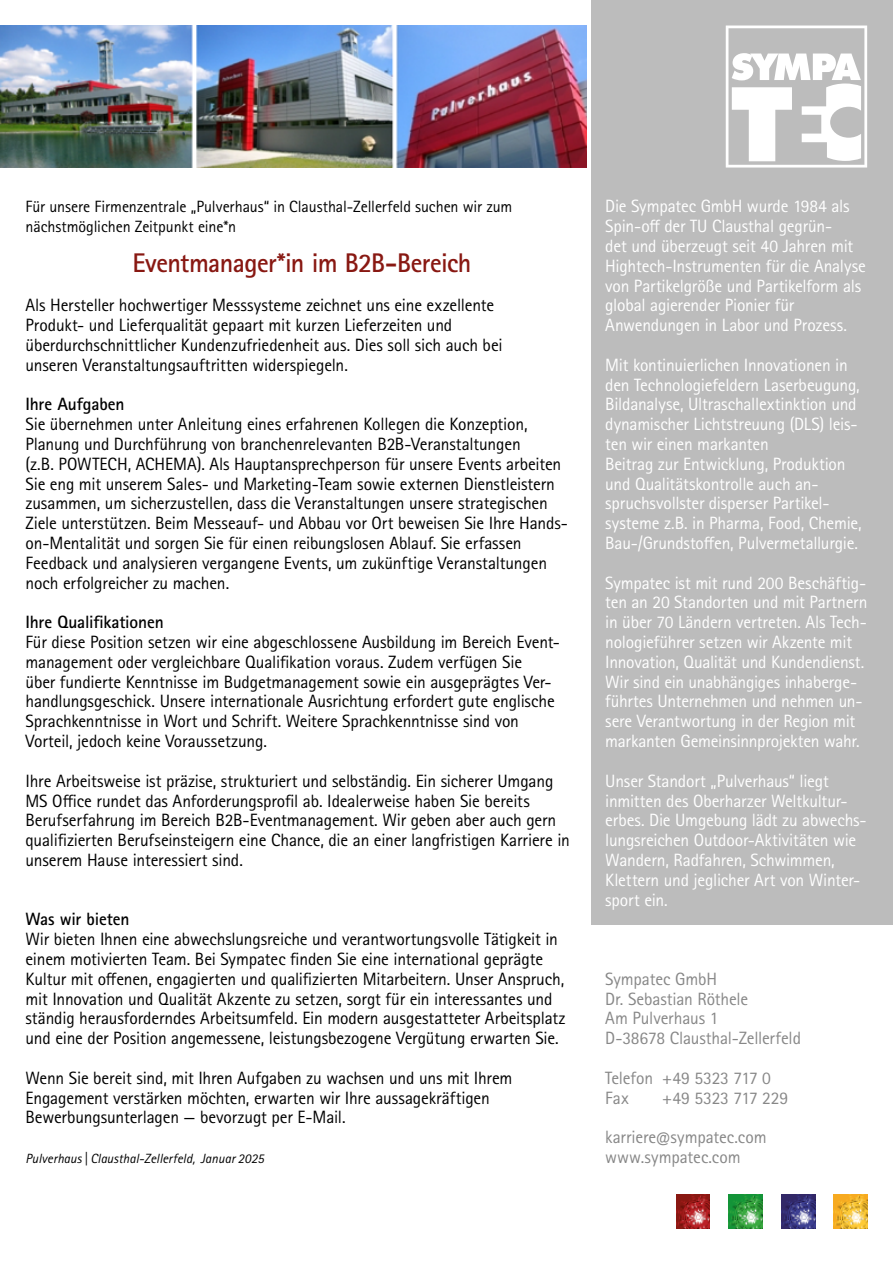
<style>
.page{position:relative;width:893px;height:1263px;background:#fff}
.page>*{position:absolute;margin:0;border:0;box-sizing:border-box;transform-origin:0 0}
.t1{font:700 27px "Rotis Sans Serif Std";letter-spacing:-.025em;color:#881812}
.t2{font:17.85px/19.8px "Rotis Sans Serif Std";letter-spacing:-.01em;color:#000}
.t3{font:17.85px/19.8px "Rotis Sans Serif Std";letter-spacing:-.015em;color:#fff}
.t4{font:17.85px/19.8px "Rotis Sans Serif Std";letter-spacing:-.01em;color:#878787}
.t5{font:700 17.85px "Rotis Sans Serif Std";letter-spacing:-.01em;color:#000}
.t6{font:16.35px/19.8px "Rotis Sans Serif Std";letter-spacing:-.005em;color:#000}
.t7{font:italic 13.35px "Rotis Sans Serif Std";color:#000}
</style>
<div class="page">
<div style="left:591px;top:0;width:302px;height:924px;background:#bcbcbc"></div>
<img style="left:0;top:26px;width:587px;height:142px">
<img style="left:676px;top:1195px;width:34px;height:34px">
<img style="left:729px;top:1195px;width:34px;height:34px">
<img style="left:781px;top:1195px;width:34px;height:34px">
<img style="left:834px;top:1195px;width:33px;height:34px">
<svg style="left:726px;top:26px;width:141px;height:142px"></svg>
<p class="t6" style="left:26px;top:197px;width:488px">Für unsere Firmenzentrale „Pulverhaus“ in Clausthal-Zellerfeld suchen wir zum nächstmöglichen Zeitpunkt eine*n</p>
<h1 class="t1" style="left:132px;top:246px;width:341px">Eventmanager*in im B2B-Bereich</h1>
<p class="t2" style="left:26px;top:296px;width:479px">Als Hersteller hochwertiger Messsysteme zeichnet uns eine exzellente Produkt- und Lieferqualität gepaart mit kurzen Lieferzeiten und überdurchschnittlicher Kundenzufriedenheit aus. Dies soll sich auch bei unseren Veranstaltungsauftritten widerspiegeln.</p>
<p class="t5" style="left:26px;top:393px;width:100px">Ihre Aufgaben</p>
<p class="t2" style="left:26px;top:414px;width:544px">Sie übernehmen unter Anleitung eines erfahrenen Kollegen die Konzeption, Planung und Durchführung von branchenrelevanten B2B-Veranstaltungen<br>(z.B. POWTECH, ACHEMA). Als Hauptansprechperson für unsere Events arbeiten Sie eng mit unserem Sales- und Marketing-Team sowie externen Dienstleistern zusammen, um sicherzustellen, dass die Veranstaltungen unsere strategischen Ziele unterstützen. Beim Messeauf- und Abbau vor Ort beweisen Sie Ihre Hands&shy;on-Mentalität und sorgen Sie für einen reibungslosen Ablauf. Sie erfassen Feedback und analysieren vergangene Events, um zukünftige Veranstaltungen noch erfolgreicher zu machen.</p>
<p class="t5" style="left:26px;top:611px;width:140px">Ihre Qualifikationen</p>
<p class="t2" style="left:26px;top:632px;width:536px">Für diese Position setzen wir eine abgeschlossene Ausbildung im Bereich Event&shy;management oder vergleichbare Qualifikation voraus. Zudem verfügen Sie<br>über fundierte Kenntnisse im Budgetmanagement sowie ein ausgeprägtes Ver&shy;handlungsgeschick. Unsere internationale Ausrichtung erfordert gute englische Sprachkenntnisse in Wort und Schrift. Weitere Sprachkenntnisse sind von Vorteil, jedoch keine Voraussetzung.</p>
<p class="t2" style="left:26px;top:771px;width:546px">Ihre Arbeitsweise ist präzise, strukturiert und selbständig. Ein sicherer Umgang MS Office rundet das Anforderungsprofil ab. Idealerweise haben Sie bereits Berufserfahrung im Bereich B2B-Eventmanagement. Wir geben aber auch gern qualifizierten Berufseinsteigern eine Chance, die an einer langfristigen Karriere in unserem Hause interessiert sind.</p>
<p class="t5" style="left:26px;top:908px;width:106px">Was wir bieten</p>
<p class="t2" style="left:26px;top:929px;width:542px">Wir bieten Ihnen eine abwechslungsreiche und verantwortungsvolle Tätigkeit in einem motivierten Team. Bei Sympatec finden Sie eine international geprägte Kultur mit offenen, engagierten und qualifizierten Mitarbeitern. Unser Anspruch, mit Innovation und Qualität Akzente zu setzen, sorgt für ein interessantes und ständig herausforderndes Arbeitsumfeld. Ein modern ausgestatteter Arbeitsplatz und eine der Position angemessene, leistungsbezogene Vergütung erwarten Sie.</p>
<p class="t2" style="left:26px;top:1068px;width:489px">Wenn Sie bereit sind, mit Ihren Aufgaben zu wachsen und uns mit Ihrem<br>Engagement verstärken möchten, erwarten wir Ihre aussagekräftigen<br>Bewerbungsunterlagen — bevorzugt per E-Mail.</p>
<p class="t7" style="left:26px;top:1150px;width:240px">Pulverhaus | Clausthal-Zellerfeld, Januar 2025</p>
<p class="t3" style="left:605px;top:197px;width:262px">Die Sympatec GmbH wurde 1984 als Spin-off der TU Clausthal gegrün-<br>det und überzeugt seit 40 Jahren mit Hightech-Instrumenten für die Analyse von Partikelgröße und Partikelform als global agierender Pionier für Anwendungen in Labor und Prozess.</p>
<p class="t3" style="left:605px;top:355px;width:258px">Mit kontinuierlichen Innovationen in den Technologiefeldern Laserbeugung, Bildanalyse, Ultraschallextinktion und dynamischer Lichtstreuung (DLS) leis&shy;ten wir einen markanten<br>Beitrag zur Entwicklung, Produktion und Qualitätskontrolle auch an&shy;spruchsvollster disperser Partikel&shy;systeme z.B. in Pharma, Food, Chemie, Bau-/Grundstoffen, Pulvermetallurgie.</p>
<p class="t3" style="left:605px;top:573px;width:264px">Sympatec ist mit rund 200 Beschäftig&shy;ten an 20 Standorten und mit Partnern in über 70 Ländern vertreten. Als Tech&shy;nologieführer setzen wir Akzente mit Innovation, Qualität und Kundendienst.<br>Wir sind ein unabhängiges inhaberge&shy;führtes Unternehmen und nehmen un&shy;sere Verantwortung in der Region mit markanten Gemeinsinnprojekten wahr.</p>
<p class="t3" style="left:605px;top:771px;width:263px">Unser Standort „Pulverhaus“ liegt inmitten des Oberharzer Weltkultur&shy;erbes. Die Umgebung lädt zu abwechs&shy;lungsreichen Outdoor-Aktivitäten wie Wandern, Radfahren, Schwimmen, Klettern und jeglicher Art von Winter&shy;sport ein.</p>
<p class="t4" style="left:605px;top:969px;width:197px">Sympatec GmbH<br>Dr. Sebastian Röthele<br>Am Pulverhaus 1<br>D-38678 Clausthal-Zellerfeld</p>
<p class="t4" style="left:605px;top:1068px;width:167px">Telefon +49 5323 717 0<br>Fax</p>
<p class="t4" style="left:662px;top:1088px;width:127px">+49 5323 717 229</p>
<p class="t4" style="left:605px;top:1127px;width:163px">karriere@sympatec.com www.sympatec.com</p>
</div>
